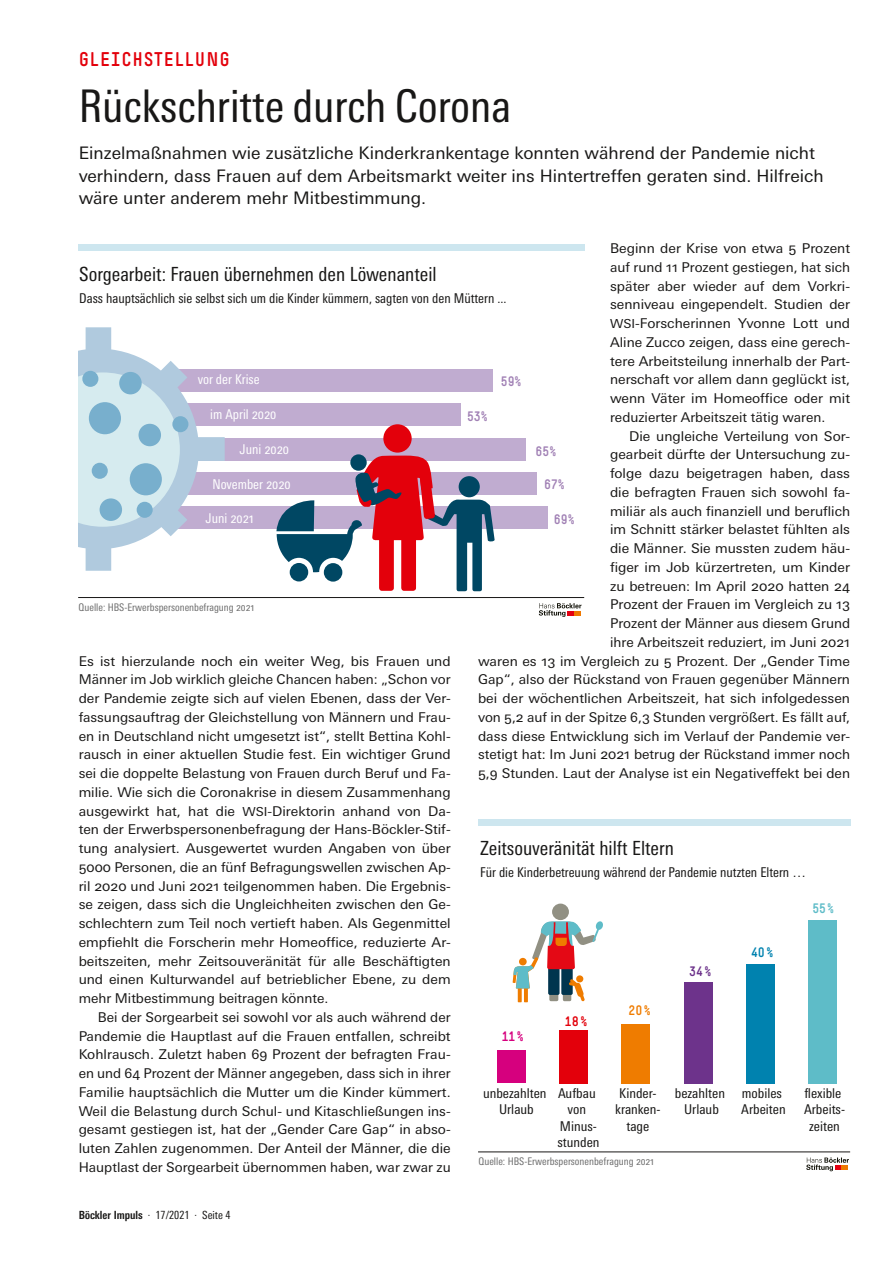
<style>
.page{position:relative;width:893px;height:1263px;background:#fff}
.page>*{position:absolute;margin:0;border:0;box-sizing:border-box;transform-origin:0 0}
._2__Head{font:condensed 45px "Univers Next Pro";color:#181716}
.t1{font:condensed 19.5px "Univers Next Pro";color:#181716}
._1__Stichwort{font:19.5px "Simple HBS";letter-spacing:.05em;color:#e3000b}
._3__Vorspann{font:17.25px/22.5px "Univers Next Pro";color:#181716}
._4__Fließtext{font:13.5px/18.8px "Univers Next Pro";color:#181716;text-align:justify}
._4__Fließtext_stumpf{font:13.5px/18.8px "Univers Next Pro";color:#181716;text-align:justify}
.t2{font:condensed 13.5px "Univers Next Pro";color:#181716}
.t3{font:condensed 13.5px/16.5px "Univers Next Pro";color:#181716;text-align:center;scale:1.05 1}
.t4{font:condensed 13.5px "Univers Next Pro";color:#fff}
.t5{font:13.5px "Simple HBS";color:#a181b5}
.t6{font:13.5px "Simple HBS";color:#d6007e}
.t7{font:13.5px "Simple HBS";color:#e3000b}
.t8{font:13.5px "Simple HBS";color:#ef7c00}
.t9{font:13.5px "Simple HBS";color:#6d338b}
.t10{font:13.5px "Simple HBS";color:#0082af}
.t11{font:13.5px "Simple HBS";color:#5ebcc8}
.t12{font:condensed 11.25px "Univers Next Pro";color:#181716}
.t13{font:condensed 10.5px "Univers Next Pro";color:#6e6e6e}
.s1{font-size:12.45px}
.s2{font-weight:700}
</style>
<div class="page">
<div style="left:78px;top:245px;width:506px;height:6px;background:#cde6ef"></div>
<svg style="left:539px;top:603px;width:42px;height:14px"></svg>
<hr style="left:78px;top:597px;width:506px;height:1px;background:#181716">
<div style="left:172px;top:369px;width:321px;height:22px;background:#c0acd0"></div>
<div style="left:172px;top:404px;width:289px;height:22px;background:#c0acd0"></div>
<div style="left:172px;top:438px;width:354px;height:22px;background:#c0acd0"></div>
<div style="left:172px;top:472px;width:365px;height:22px;background:#c0acd0"></div>
<div style="left:172px;top:507px;width:376px;height:22px;background:#c0acd0"></div>
<svg style="left:78px;top:327px;width:147px;height:244px"></svg>
<div style="left:89px;top:402px;width:32px;height:32px;background:#78afcd;border-radius:50%"></div>
<div style="left:130px;top:463px;width:32px;height:32px;background:#78afcd;border-radius:50%"></div>
<div style="left:119px;top:372px;width:23px;height:22px;background:#78afcd;border-radius:50%"></div>
<div style="left:82px;top:371px;width:16px;height:16px;background:#78afcd;border-radius:50%"></div>
<div style="left:92px;top:463px;width:16px;height:16px;background:#78afcd;border-radius:50%"></div>
<div style="left:172px;top:416px;width:16px;height:16px;background:#78afcd;border-radius:50%"></div>
<div style="left:139px;top:424px;width:22px;height:22px;background:#78afcd;border-radius:50%"></div>
<div style="left:100px;top:498px;width:22px;height:23px;background:#78afcd;border-radius:50%"></div>
<div style="left:137px;top:502px;width:16px;height:16px;background:#78afcd;border-radius:50%"></div>
<svg style="left:276px;top:424px;width:219px;height:167px"></svg>
<div style="left:324px;top:563px;width:18px;height:19px;background:#004763;border-radius:50%"></div>
<div style="left:478px;top:819px;width:372px;height:6px;background:#cde6ef"></div>
<svg style="left:806px;top:1157px;width:43px;height:14px"></svg>
<hr style="left:478px;top:1152px;width:372px;height:1px;background:#181716">
<div style="left:497px;top:1050px;width:28px;height:33px;background:#d6007e"></div>
<div style="left:559px;top:1030px;width:28px;height:53px;background:#e3000b"></div>
<div style="left:622px;top:1024px;width:28px;height:59px;background:#ef7c00"></div>
<div style="left:684px;top:982px;width:28px;height:101px;background:#6d338b"></div>
<div style="left:746px;top:964px;width:29px;height:119px;background:#0082af"></div>
<div style="left:809px;top:920px;width:28px;height:163px;background:#5ebcc8"></div>
<svg style="left:512px;top:903px;width:91px;height:99px"></svg>
<p class="_1__Stichwort" style="left:79px;top:48px;width:153px">GLEICHSTELLUNG</p>
<p class="_2__Head" style="left:79px;top:80px;width:434px">Rückschritte durch Corona</p>
<p class="_3__Vorspann" style="left:79px;top:142px;width:746px">Einzelmaßnahmen wie zusätzliche Kinderkrankentage konnten während der Pandemie nicht verhindern, dass Frauen auf dem Arbeitsmarkt weiter ins Hintertreffen geraten sind. Hilfreich wäre unter anderem mehr Mitbestimmung.</p>
<p class="_4__Fließtext" style="left:610px;top:239px;width:242px">Beginn der Krise von etwa 5 Prozent auf rund 11 Prozent gestiegen, hat sich später aber wieder auf dem Vorkri&shy;senniveau eingependelt. Studien der <span class="s1">WSI</span>-Forscherinnen Yvonne Lott und Aline Zucco zeigen, dass eine gerech&shy;tere Arbeitsteilung innerhalb der Part&shy;nerschaft vor allem dann geglückt ist, wenn Väter im Homeoffice oder mit reduzierter Arbeitszeit tätig waren.</p>
<p class="_4__Fließtext" style="left:478px;top:426px;width:374px;text-align:right">Die ungleiche Verteilung von Sor-<br>gearbeit dürfte der Untersuchung zu-<br>folge dazu beigetragen haben, dass<br>die befragten Frauen sich sowohl fa-<br>miliär als auch finanziell und beruflich<br>im Schnitt stärker belastet fühlten als<br>die Männer. Sie mussten zudem häu-<br>figer im Job kürzertreten, um Kinder<br>zu betreuen: Im April 2020 hatten 24<br>Prozent der Frauen im Vergleich zu 13<br>Prozent der Männer aus diesem Grund<br>ihre Arbeitszeit reduziert, im Juni 2021<br>waren es 13 im Vergleich zu 5 Prozent. Der „Gender Time Gap“, also der Rückstand von Frauen gegenüber Männern bei der wöchentlichen Arbeitszeit, hat sich infolgedessen von 5,2 auf in der Spitze 6,3 Stunden vergrößert. Es fällt auf, dass diese Entwicklung sich im Verlauf der Pandemie ver&shy;stetigt hat: Im Juni 2021 betrug der Rückstand immer noch 5,9 Stunden. Laut der Analyse ist ein Negativeffekt bei den</p>
<h2 class="t1" style="left:79px;top:262px;width:359px">Sorgearbeit: Frauen übernehmen den Löwenanteil</h2>
<p class="t2" style="left:79px;top:291px;width:429px">Dass hauptsächlich sie selbst sich um die Kinder kümmern, sagten von den Müttern ...</p>
<p class="t4" style="left:198px;top:371px;width:63px">vor der Krise</p>
<p class="t5" style="left:501px;top:374px;width:22px">59%</p>
<p class="t5" style="left:467px;top:409px;width:22px">53%</p>
<p class="t4" style="left:210px;top:406px;width:68px">im April 2020</p>
<p class="t4" style="left:240px;top:442px;width:51px">Juni 2020</p>
<p class="t5" style="left:536px;top:443px;width:22px">65%</p>
<p class="t4" style="left:213px;top:476px;width:80px">November 2020</p>
<p class="t5" style="left:544px;top:477px;width:22px">67%</p>
<p class="t4" style="left:206px;top:510px;width:50px">Juni 2021</p>
<p class="t5" style="left:554px;top:512px;width:22px">69%</p>
<p class="t13" style="left:79px;top:601px;width:177px">Quelle: HBS-Erwerbspersonenbefragung 2021</p>
<p class="_4__Fließtext_stumpf" style="left:79px;top:651px;width:374px">Es ist hierzulande noch ein weiter Weg, bis Frauen und Männer im Job wirklich gleiche Chancen haben: „Schon vor der Pandemie zeigte sich auf vielen Ebenen, dass der Ver&shy;fassungsauftrag der Gleichstellung von Männern und Frau&shy;en in Deutschland nicht umgesetzt ist“, stellt Bettina Kohl&shy;rausch in einer aktuellen Studie fest. Ein wichtiger Grund sei die doppelte Belastung von Frauen durch Beruf und Fa&shy;milie. Wie sich die Coronakrise in diesem Zusammenhang ausgewirkt hat, hat die <span class="s1">WSI</span>-Direktorin anhand von Da&shy;ten der Erwerbspersonenbefragung der Hans-Böckler-Stif&shy;tung analysiert. Ausgewertet wurden Angaben von über 5000 Personen, die an fünf Befragungswellen zwischen Ap&shy;ril 2020 und Juni 2021 teilgenommen haben. Die Ergebnis&shy;se zeigen, dass sich die Ungleichheiten zwischen den Ge&shy;schlechtern zum Teil noch vertieft haben. Als Gegenmittel empfiehlt die Forscherin mehr Homeoffice, reduzierte Ar&shy;beitszeiten, mehr Zeitsouveränität für alle Beschäftigten und einen Kulturwandel auf betrieblicher Ebene, zu dem mehr Mitbestimmung beitragen könnte.</p>
<p class="_4__Fließtext" style="left:79px;top:1008px;width:374px;text-indent:19px">Bei der Sorgearbeit sei sowohl vor als auch während der Pandemie die Hauptlast auf die Frauen entfallen, schreibt Kohlrausch. Zuletzt haben 69 Prozent der befragten Frau&shy;en und 64 Prozent der Männer angegeben, dass sich in ihrer Familie hauptsächlich die Mutter um die Kinder kümmert.<br>Weil die Belastung durch Schul- und Kitaschließungen ins&shy;gesamt gestiegen ist, hat der „Gender Care Gap“ in abso&shy;luten Zahlen zugenommen. Der Anteil der Männer, die die Hauptlast der Sorgearbeit übernommen haben, war zwar zu</p>
<h2 class="t1" style="left:480px;top:836px;width:195px">Zeitsouveränität hilft Eltern</h2>
<p class="t2" style="left:480px;top:865px;width:327px">Für die Kinderbetreuung während der Pandemie nutzten Eltern …</p>
<p class="t11" style="left:812px;top:901px;width:23px">55%</p>
<p class="t10" style="left:751px;top:945px;width:24px">40%</p>
<p class="t9" style="left:689px;top:964px;width:24px">34%</p>
<p class="t8" style="left:629px;top:1002px;width:24px">20%</p>
<p class="t7" style="left:565px;top:1013px;width:24px">18%</p>
<p class="t6" style="left:502px;top:1028px;width:23px">11%</p>
<p class="t3" style="left:557px;top:1084px;width:42px">Aufbau von<br>Minus&shy;stunden</p>
<p class="t3" style="left:804px;top:1084px;width:41px">flexible<br>Arbeits&shy;zeiten</p>
<p class="t3" style="left:483px;top:1084px;width:62px">unbezahlten<br>Urlaub</p>
<p class="t3" style="left:615px;top:1084px;width:45px">Kinder&shy;kranken&shy;tage</p>
<p class="t3" style="left:675px;top:1084px;width:49px">bezahlten<br>Urlaub</p>
<p class="t3" style="left:741px;top:1084px;width:44px;text-align:left">mobiles<br>Arbeiten</p>
<p class="t13" style="left:478px;top:1155px;width:177px">Quelle: HBS-Erwerbspersonenbefragung 2021</p>
<p class="t12" style="left:79px;top:1208px;width:153px"><span class="s2">Böckler Impuls</span> · 17/2021 · Seite 4</p>
</div>
